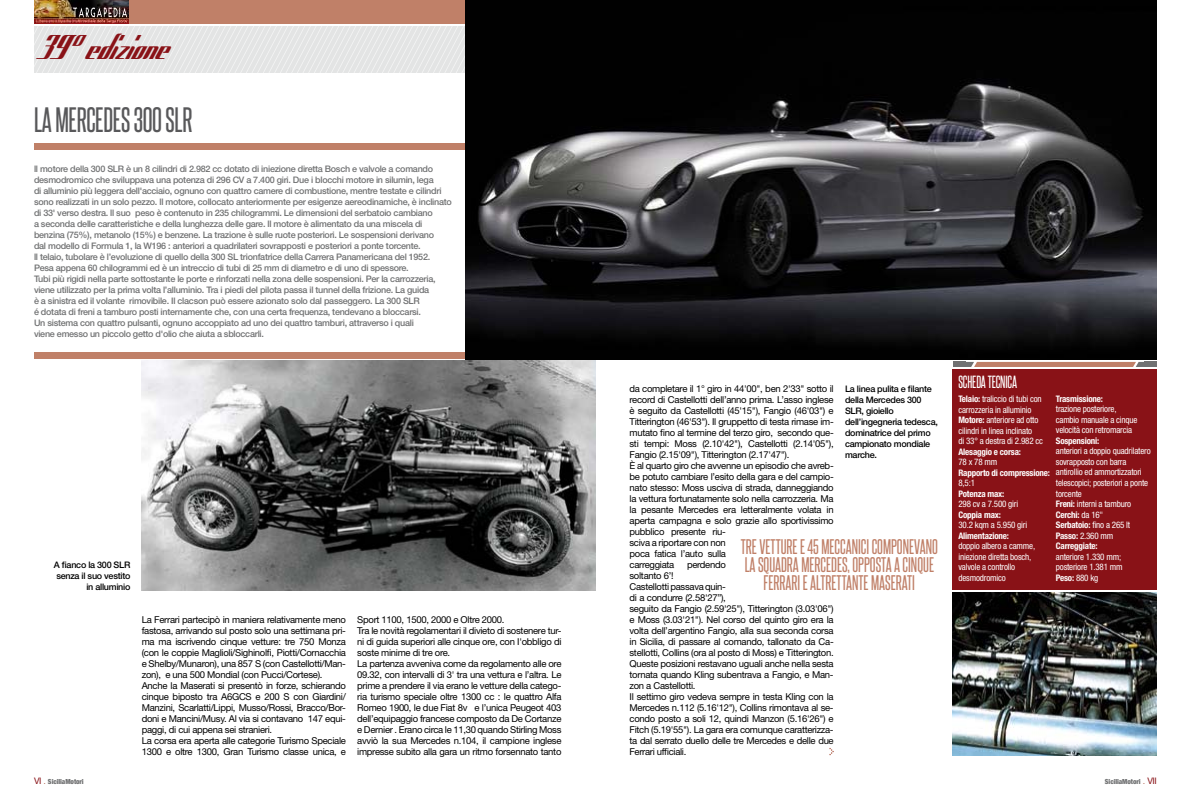
<style>
.page{position:relative;width:1191px;height:808px;background:#fff}
.page>*{position:absolute;margin:0;border:0;box-sizing:border-box;transform-origin:0 0}
.t1{font:30px "Steelfish Rg";color:#58585a}
.t2{font:italic 29px "Sad Films";color:#891217}
.t3{font:18px/18px "Steelfish Rg";color:#c08068;text-align:center}
.t4{font:15px "Steelfish Rg";letter-spacing:-.01em;color:#fff}
.t5{font:9.5px/11px "Helvetica Neue";letter-spacing:-.03em;color:#000}
.t6{font:500 9px/11px "Helvetica Neue";letter-spacing:-.03em;color:#707172}
.t7{font:condensed 9px/10.5px "Helvetica Neue";letter-spacing:-.02em;color:#fff}
.t8{font:500 9px/11px "Helvetica Neue";letter-spacing:-.03em;color:#000}
.t9{font:700 condensed 9px "Helvetica Neue";letter-spacing:-.02em;color:#fff}
.t10{font:900 condensed 7px "Helvetica Neue";letter-spacing:-.01em;color:#707172}
.s1{font-weight:700}
.s2{font-weight:400;font-stretch:normal;font-size:9px;color:#891217}
.s3{font-weight:300;font-stretch:normal;font-size:9px;color:#a8523c}
</style>
<div class="page">
<img style="left:142px;top:361px;width:453px;height:229px">
<svg style="left:34px;top:0;width:431px;height:73px;background:#d4c1ba"></svg>
<div style="left:34px;top:144px;width:431px;height:6px;background:#c08068"></div>
<div style="left:34px;top:353px;width:431px;height:6px;background:#c08068"></div>
<img style="left:465px;top:0;width:692px;height:359px">
<div style="left:952px;top:369px;width:205px;height:221px;background:#891217"></div>
<div style="left:1144px;top:362px;width:13px;height:5px;background:#707172"></div>
<svg style="left:965px;top:362px;width:179px;height:5px"></svg>
<div style="left:952px;top:362px;width:13px;height:5px;background:#707172"></div>
<img style="left:952px;top:593px;width:205px;height:162px">
<svg style="left:829px;top:748px;width:4px;height:7px"></svg>
<h2 class="t2" style="left:35px;top:31px;width:142px">39° edizione</h2>
<h1 class="t1" style="left:34px;top:101px;width:32px">LA MERCEDES</h1>
<h1 class="t1" style="left:134px;top:101px;width:42px">300 SLR</h1>
<p class="t6" style="left:34px;top:163px;width:419px">ll motore della 300 SLR è un 8 cilindri di 2.982 cc dotato di iniezione diretta Bosch e valvole a comando desmodromico che sviluppava una potenza di 296 CV a 7.400 giri. Due i blocchi motore in silumin, lega<br>di alluminio più leggera dell'acciaio, ognuno con quattro camere di combustione, mentre testate e cilindri sono realizzati in un solo pezzo. ll motore, collocato anteriormente per esigenze aereodinamiche, è inclinato di 33' verso destra. ll suo peso è contenuto in 235 chilogrammi. Le dimensioni del serbatoio cambiano<br>a seconda delle caratteristiche e della lunghezza delle gare. ll motore è alimentato da una miscela di benzina (75%), metanolo (15%) e benzene. La trazione è sulle ruote posteriori. Le sospensioni derivano<br>dal modello di Formula 1, la W196 : anteriori a quadrilateri sovrapposti e posteriori a ponte torcente.<br>ll telaio, tubolare è l’evoluzione di quello della 300 SL trionfatrice della Carrera Panamericana del 1952.<br>Pesa appena 60 chilogrammi ed è un intreccio di tubi di 25 mm di diametro e di uno di spessore.<br>Tubi più rigidi nella parte sottostante le porte e rinforzati nella zona delle sospensioni. Per la carrozzeria, viene utilizzato per la prima volta l’alluminio. Tra i piedi del pilota passa il tunnel della frizione. La guida<br>è a sinistra ed il volante rimovibile. Il clacson può essere azionato solo dal passeggero. La 300 SLR<br>é dotata di freni a tamburo posti internamente che, con una certa frequenza, tendevano a bloccarsi.<br>Un sistema con quattro pulsanti, ognuno accoppiato ad uno dei quattro tamburi, attraverso i quali<br>viene emesso un piccolo getto d'olio che aiuta a sbloccarli.</p>
<p class="t8" style="left:54px;top:559px;width:78px;text-align:right">A fianco la 300 SLR senza il suo vestito in alluminio</p>
<p class="t5" style="left:142px;top:614px;width:206px">La Ferrari partecipò in maniera relativamente meno fastosa, arrivando sul posto solo una settimana pri&shy;ma ma iscrivendo cinque vetture: tre 750 Monza (con le coppie Maglioli/Sighinolfi, Piotti/Cornacchia e Shelby/Munaron), una 857 S (con Castellotti/Man&shy;zon), e una 500 Mondial (con Pucci/Cortese).<br>Anche la Maserati si presentò in forze, schierando cinque biposto tra A6GCS e 200 S con Giardini/ Manzini, Scarlatti/Lippi, Musso/Rossi, Bracco/Bor&shy;doni e Mancini/Musy. Al via si contavano 147 equi&shy;paggi, di cui appena sei stranieri.<br>La corsa era aperta alle categorie Turismo Speciale 1300 e oltre 1300, Gran Turismo classe unica, e</p>
<p class="t5" style="left:357px;top:614px;width:206px">Sport 1100, 1500, 2000 e Oltre 2000.<br>Tra le novità regolamentari il divieto di sostenere tur&shy;ni di guida superiori alle cinque ore, con I'obbligo di soste minime di tre ore.<br>La partenza avveniva come da regolamento alle ore 09.32, con intervalli di 3' tra una vettura e l’altra. Le prime a prendere il via erano le vetture della catego&shy;ria turismo speciale oltre 1300 cc : le quattro Alfa Romeo 1900, le due Fiat 8v e l’unica Peugeot 403 dell’equipaggio francese composto da De Cortanze e Dernier . Erano circa le 11,30 quando Stirling Moss avviò la sua Mercedes n.104, il campione inglese impresse subito alla gara un ritmo forsennato tanto</p>
<p class="t5" style="left:629px;top:383px;width:206px">da completare il 1° giro in 44'00", ben 2'33" sotto il record di Castellotti dell’anno prima. L’asso inglese è seguito da Castellotti (45'15"), Fangio (46'03") e Titterington (46'53"). Il gruppetto di testa rimase im&shy;mutato fino al termine del terzo giro, secondo que&shy;sti tempi: Moss (2.10'42"), Castellotti (2.14'05"), Fangio (2.15'09"), Titterington (2.17'47").<br>è al quarto giro che avvenne un episodio che avreb&shy;be potuto cambiare l’esito della gara e del campio&shy;nato stesso: Moss usciva di strada, danneggiando la vettura fortunatamente solo nella carrozzeria. Ma la pesante Mercedes era letteralmente volata in aperta campagna e solo grazie allo sportivissimo pubblico presente riu-<br>sciva a riportare con non<br>poca fatica l’auto sulla<br>carreggiata</p>
<p class="t8" style="left:845px;top:383px;width:94px">La linea pulita e filante della Mercedes 300<br>SLR, gioiello dell’ingegneria tedesca, dominatrice del primo campionato mondiale marche.</p>
<h3 class="t3" style="left:741px;top:537px;width:198px">TRE VETTURE E 45 MECCANICI COMPONEVANO<br>LA SQUADRA MERCEDES, OPPOSTA A CINQUE<br>FERRARI E ALTRETTANTE MASERATI</h3>
<p class="t5" style="left:687px;top:559px;width:40px">perdendo</p>
<p class="t5" style="left:629px;top:570px;width:206px">soltanto 6’!<br>Castellotti passava quin-<br>di a condurre (2.58'27”),<br>seguito da Fangio (2.59'25"), Titterington (3.03'06") e Moss (3.03'21"). Nel corso del quinto giro era la volta dell’argentino Fangio, alla sua seconda corsa in Sicilia, di passare al comando, tallonato da Ca&shy;stellotti, Collins (ora al posto di Moss) e Titterington.<br>Queste posizioni restavano uguali anche nella sesta tornata quando Kling subentrava a Fangio, e Man&shy;zon a Castellotti.<br>Il settimo giro vedeva sempre in testa Kling con la Mercedes n.112 (5.16'12"), Collins rimontava al se&shy;condo posto a soli 12, quindi Manzon (5.16'26") e Fitch (5.19'55"). La gara era comunque caratterizza&shy;ta dal serrato duello delle tre Mercedes e delle due Ferrari ufficiali.</p>
<h3 class="t4" style="left:958px;top:373px;width:60px">SCHEDA TECNICA</h3>
<p class="t7" style="left:958px;top:393px;width:86px"><span class="s1">Telaio:</span> traliccio di tubi con carrozzeria in alluminio<br><span class="s1">Motore:</span> anteriore ad otto cilindri in linea inclinato<br>di 33° a destra di 2.982 cc</p>
<p class="t9" style="left:958px;top:446px;width:64px">Alesaggio e corsa:</p>
<p class="t7" style="left:958px;top:456px;width:40px">78 x 78 mm</p>
<p class="t9" style="left:958px;top:467px;width:93px">Rapporto di compressione:</p>
<p class="t7" style="left:958px;top:477px;width:18px">8,5:1</p>
<p class="t9" style="left:958px;top:488px;width:47px">Potenza max:</p>
<p class="t7" style="left:958px;top:498px;width:61px">298 cv a 7.500 giri</p>
<p class="t9" style="left:958px;top:509px;width:44px">Coppia max:</p>
<p class="t7" style="left:958px;top:519px;width:70px">30.2 kqm a 5.950 giri</p>
<p class="t9" style="left:958px;top:530px;width:52px">Alimentazione:</p>
<p class="t7" style="left:958px;top:541px;width:78px">doppio albero a camme, iniezione diretta bosch, valvole a controllo desmodromico</p>
<p class="t9" style="left:1055px;top:393px;width:49px">Trasmissione:</p>
<p class="t7" style="left:1055px;top:404px;width:83px">trazione posteriore, cambio manuale a cinque velocità con retromarcia</p>
<p class="t9" style="left:1055px;top:435px;width:45px">Sospensioni:</p>
<p class="t7" style="left:1055px;top:446px;width:96px">anteriori a doppio quadrilatero sovrapposto con barra antirollio ed ammortizzatori telescopici; posteriori a ponte torcente<br><span class="s1">Freni:</span> interni a tamburo<br><span class="s1">Cerchi:</span> da 16"<br><span class="s1">Serbatoio:</span> fino a 265 lt<br><span class="s1">Passo:</span> 2.360 mm<br><span class="s1">Carreggiate:</span></p>
<p class="t7" style="left:1055px;top:551px;width:68px">anteriore 1.330 mm; posteriore 1.381 mm<br><span class="s1">Peso:</span> 880 kg</p>
<p class="t10" style="left:34px;top:777px;width:51px"><span class="s2">VI</span> <span class="s3">.</span> SiciliaMotori</p>
<p class="t10" style="left:1105px;top:777px;width:54px">SiciliaMotori <span class="s3">.</span> <span class="s2">VII</span></p>
</div>
